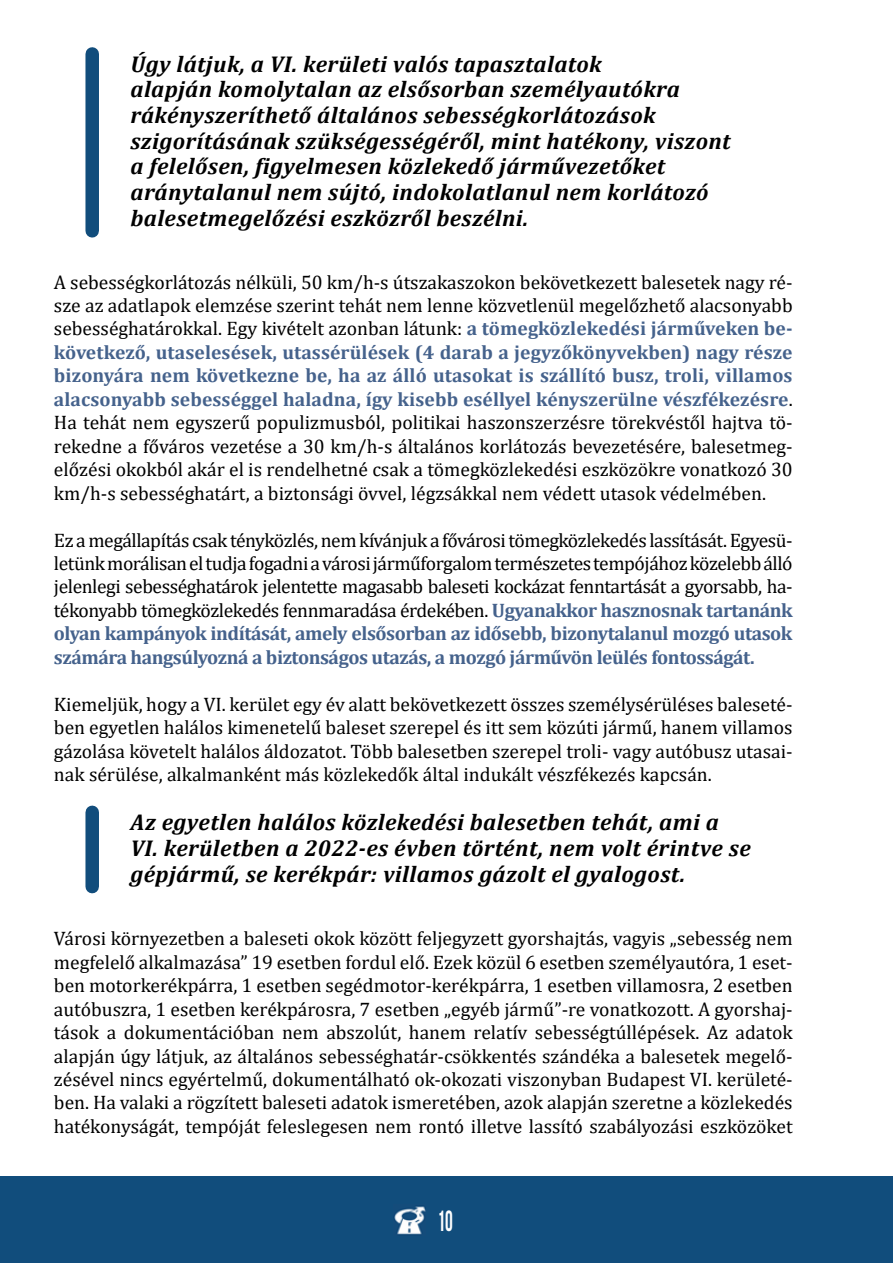
<style>
.page{position:relative;width:893px;height:1263px;background:#fff}
.page>*{position:absolute;margin:0;border:0;box-sizing:border-box;transform-origin:0 0}
.t1{font:700 29.1px "Bebas Neue";color:#fff;scale:.67 1}
.t2{font:italic 700 22.95px/25.7px "Cambria";letter-spacing:.02em;color:#000}
.t3{font:19.65px/23.4px "Cambria";color:#000;text-align:justify}
.s1{font-weight:700;color:#45628c}
</style>
<div class="page">
<div style="left:0;top:1176px;width:893px;height:87px;background:#114d7c"></div>
<img style="left:394px;top:1206px;width:31px;height:29px">
<div style="left:85px;top:54px;width:14px;height:177px;background:#114d7c"></div>
<div style="left:85px;top:812px;width:14px;height:74px;background:#114d7c"></div>
<p class="t2" style="left:130px;top:50px;width:602px">Úgy látjuk, a VI. kerületi valós tapasztalatok<br>alapján komolytalan az elsősorban személyautókra rákényszeríthető általános sebességkorlátozások szigorításának szükségességéről, mint hatékony, viszont a felelősen, figyelmesen közlekedő járművezetőket aránytalanul nem sújtó, indokolatlanul nem korlátozó balesetmegelőzési eszközről beszélni.</p>
<p class="t3" style="left:54px;top:270px;width:740px">A sebességkorlátozás nélküli, 50 km/h-s útszakaszokon bekövetkezett balesetek nagy ré&shy;sze az adatlapok elemzése szerint tehát nem lenne közvetlenül megelőzhető alacsonyabb sebességhatárokkal. Egy kivételt azonban látunk: <span class="s1">a tömegközlekedési járműveken be&shy;következő, utaselesések, utassérülések (4 darab a jegyzőkönyvekben) nagy része bizonyára nem következne be, ha az álló utasokat is szállító busz, troli, villamos alacsonyabb sebességgel haladna, így kisebb eséllyel kényszerülne vészfékezésre</span>.<br>Ha tehát nem egyszerű populizmusból, politikai haszonszerzésre törekvéstől hajtva tö&shy;rekedne a főváros vezetése a 30 km/h-s általános korlátozás bevezetésére, balesetmeg&shy;előzési okokból akár el is rendelhetné csak a tömegközlekedési eszközökre vonatkozó 30 km/h-s sebességhatárt, a biztonsági övvel, légzsákkal nem védett utasok védelmében.</p>
<p class="t3" style="left:54px;top:528px;width:740px">Ez a megállapítás csak tényközlés, nem kívánjuk a fővárosi tömegközlekedés lassítását. Egyesü&shy;letünk morálisan el tudja fogadni a városi járműforgalom természetes tempójához közelebb álló jelenlegi sebességhatárok jelentette magasabb baleseti kockázat fenntartását a gyorsabb, ha&shy;tékonyabb tömegközlekedés fennmaradása érdekében. <span class="s1">Ugyanakkor hasznosnak tartanánk olyan kampányok indítását, amely elsősorban az idősebb, bizonytalanul mozgó utasok számára hangsúlyozná a biztonságos utazás, a mozgó járművön leülés fontosságát.</span></p>
<p class="t3" style="left:54px;top:692px;width:740px">Kiemeljük, hogy a VI. kerület egy év alatt bekövetkezett összes személysérüléses baleseté&shy;ben egyetlen halálos kimenetelű baleset szerepel és itt sem közúti jármű, hanem villamos gázolása követelt halálos áldozatot. Több balesetben szerepel troli- vagy autóbusz utasai&shy;nak sérülése, alkalmanként más közlekedők által indukált vészfékezés kapcsán.</p>
<p class="t2" style="left:130px;top:809px;width:622px">Az egyetlen halálos közlekedési balesetben tehát, ami a<br>VI. kerületben a 2022-es évben történt, nem volt érintve se gépjármű, se kerékpár: villamos gázolt el gyalogost.</p>
<p class="t3" style="left:54px;top:927px;width:740px">Városi környezetben a baleseti okok között feljegyzett gyorshajtás, vagyis „sebesség nem megfelelő alkalmazása” 19 esetben fordul elő. Ezek közül 6 esetben személyautóra, 1 eset&shy;ben motorkerékpárra, 1 esetben segédmotor-kerékpárra, 1 esetben villamosra, 2 esetben autóbuszra, 1 esetben kerékpárosra, 7 esetben „egyéb jármű”-re vonatkozott. A gyorshaj&shy;tások a dokumentációban nem abszolút, hanem relatív sebességtúllépések. Az adatok alapján úgy látjuk, az általános sebességhatár-csökkentés szándéka a balesetek megelő&shy;zésével nincs egyértelmű, dokumentálható ok-okozati viszonyban Budapest VI. kerületé&shy;ben. Ha valaki a rögzített baleseti adatok ismeretében, azok alapján szeretne a közlekedés hatékonyságát, tempóját feleslegesen nem rontó illetve lassító szabályozási eszközöket</p>
<h1 class="t1" style="left:438px;top:1205px;width:24px">10</h1>
</div>
